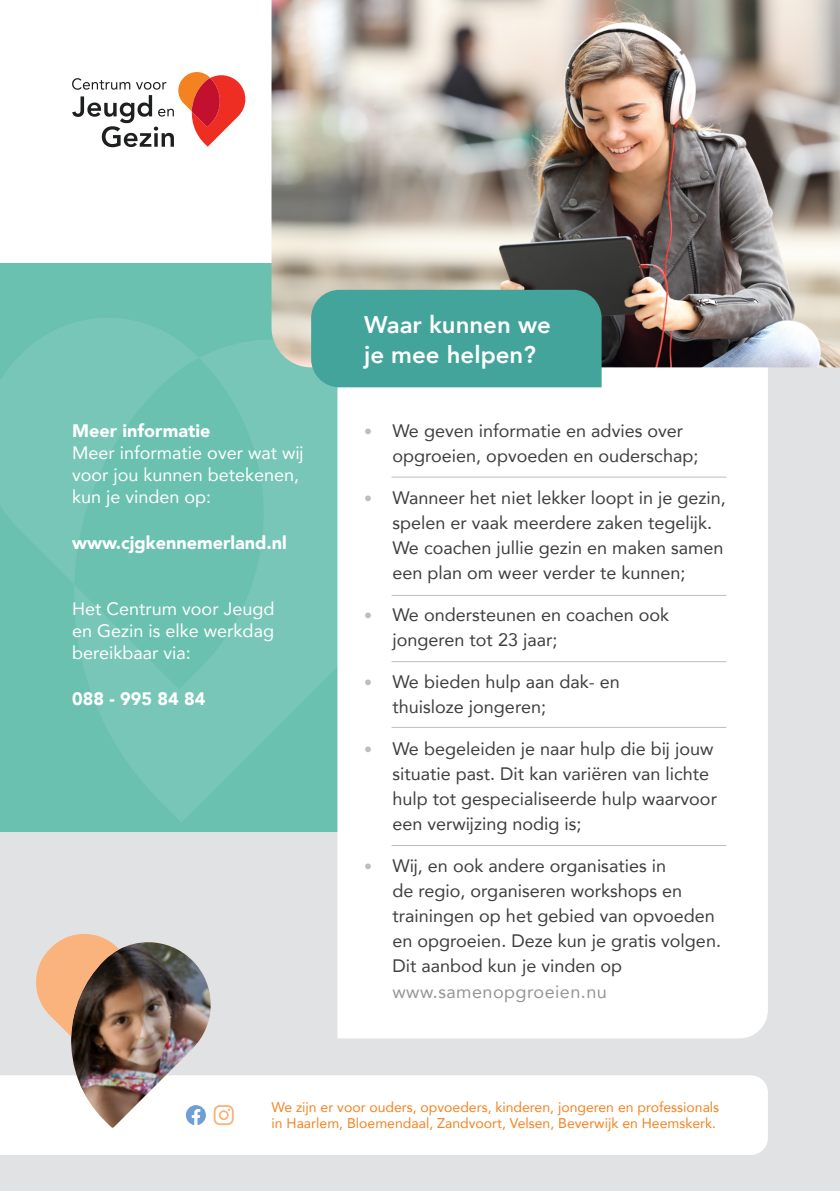
<style>
.page{position:relative;width:840px;height:1191px;background:#fff}
.page>*{position:absolute;margin:0;border:0;box-sizing:border-box;transform-origin:0 0}
.t1{font:800 24px/30px "Avenir";color:#fff}
.t2{font:18px/25px "Avenir";color:#3e3e3f}
.t3{font:18px/22px "Avenir";color:#fff}
.t4{font:900 18px "Avenir";color:#fff}
.t5{font:14px/16.8px "Avenir";color:#f58220}
.s1{font-size:16px;color:#bcbdc0}
.s2{color:#939598}
</style>
<div class="page">
<div style="left:0;top:337px;width:839px;height:854px;background:#e1e2e4"></div>
<div style="left:0;top:263px;width:691px;height:569px;background:#6bc1b0"></div>
<svg style="left:0;top:318px;width:150px;height:263px;fill:#77c6b7"></svg>
<svg style="left:72px;top:326px;width:265px;height:496px;fill:#77c6b7"></svg>
<div style="left:337px;top:367px;width:430px;height:671px;background:#fff"></div>
<div style="left:0;top:1075px;width:767px;height:80px;background:#fff"></div>
<svg style="left:72px;top:72px;width:174px;height:75px"></svg>
<img style="left:271px;top:0;width:568px;height:367px">
<div style="left:311px;top:290px;width:290px;height:97px;background:#43a49b"></div>
<hr style="left:391px;top:477px;width:335px;height:1px;background:#bcbdc0">
<hr style="left:391px;top:595px;width:335px;height:1px;background:#bcbdc0">
<hr style="left:391px;top:661px;width:335px;height:1px;background:#bcbdc0">
<hr style="left:391px;top:727px;width:335px;height:1px;background:#bcbdc0">
<hr style="left:391px;top:845px;width:335px;height:1px;background:#bcbdc0">
<img style="left:31px;top:934px;width:202px;height:194px">
<p class="t4" style="left:72px;top:415px;width:140px">Meer informatie</p>
<p class="t3" style="left:72px;top:441px;width:233px">Meer informatie over wat wij voor jou kunnen betekenen, kun je vinden op:</p>
<p class="t4" style="left:72px;top:527px;width:216px">www.cjgkennemerland.nl</p>
<p class="t3" style="left:72px;top:597px;width:204px;text-align:justify">Het Centrum voor Jeugd en Gezin is elke werkdag bereikbaar via:</p>
<p class="t4" style="left:72px;top:683px;width:135px">088 - 995 84 84</p>
<p class="t1" style="left:364px;top:309px;width:188px">Waar kunnen we je mee helpen?</p>
<p class="t2" style="left:392px;top:417px;width:307px;text-indent:-28px"><span class="s1">•</span> We geven informatie en advies over opgroeien, opvoeden en ouderschap;</p>
<p class="t2" style="left:392px;top:484px;width:335px;text-indent:-28px"><span class="s1">•</span> Wanneer het niet lekker loopt in je gezin, spelen er vaak meerdere zaken tegelijk.<br>We coachen jullie gezin en maken samen een plan om weer verder te kunnen;</p>
<p class="t2" style="left:392px;top:601px;width:278px;text-indent:-28px"><span class="s1">•</span> We ondersteunen en coachen ook jongeren tot 23 jaar;</p>
<p class="t2" style="left:392px;top:669px;width:229px;text-indent:-28px"><span class="s1">•</span> We bieden hulp aan dak- en thuisloze jongeren;</p>
<p class="t2" style="left:392px;top:736px;width:326px;text-indent:-28px"><span class="s1">•</span> We begeleiden je naar hulp die bij jouw situatie past. Dit kan variëren van lichte hulp tot gespecialiseerde hulp waarvoor een verwijzing nodig is;</p>
<p class="t2" style="left:392px;top:852px;width:330px;text-indent:-28px"><span class="s1">•</span> Wij, en ook andere organisaties in<br>de regio, organiseren workshops en trainingen op het gebied van opvoeden en opgroeien. Deze kun je gratis volgen.<br>Dit aanbod kun je vinden op <span class="s2">www.samenopgroeien.nu</span></p>
<p class="t5" style="left:271px;top:1098px;width:449px">We zijn er voor ouders, opvoeders, kinderen, jongeren en professionals in Haarlem, Bloemendaal, Zandvoort, Velsen, Beverwijk en Heemskerk.</p>
</div>
